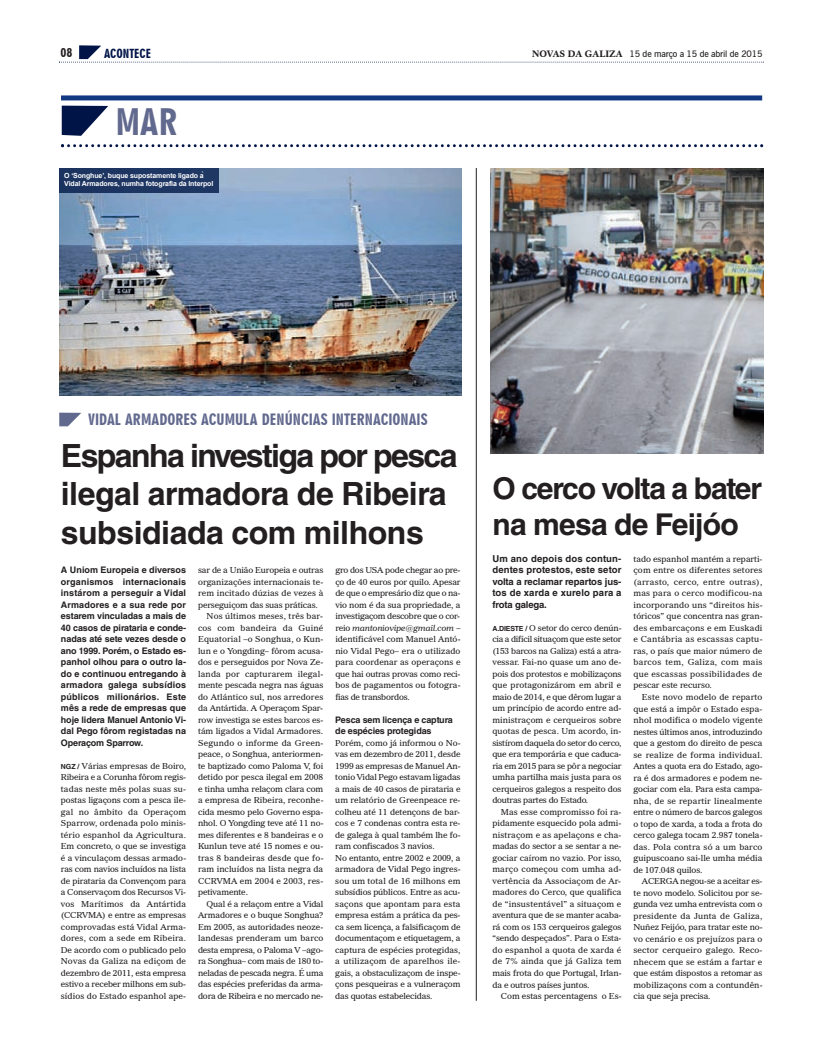
<style>
.page{position:relative;width:823px;height:1049px;background:#fff}
.page>*{position:absolute;margin:0;border:0;box-sizing:border-box;transform-origin:0 0}
.t1{font:35px "Geometric 706 BT Black Condensed B";color:#62698e}
.t2{font:700 32px/38.4px "Helvetica LT Std";letter-spacing:-.015em;color:#231f20}
.t3{font:700 30px/36px "Helvetica LT Std";letter-spacing:-.04em;color:#231f20}
.t4{font:15px "Geometric 706 BT Black Condensed B";color:#62698e}
.t5{font:12px "Geometric 706 BT Black Condensed B";color:#001447}
.t6{font:12px "Geometric 706 BT Black Condensed B";color:#231f20}
.t7{font:700 9.5px/11.5px "Helvetica LT Std";letter-spacing:-.01em;color:#231f20;text-align:justify}
.t8{font:700 9px/11.5px "Helvetica LT Std";letter-spacing:-.015em;color:#231f20;text-align:justify}
.t9{font:600 9px "News Gothic BT";letter-spacing:-.015em;color:#231f20}
.t10{font:8.3px/11.5px "Imperial BT";letter-spacing:-.01em;color:#231f20;text-align:justify}
.t11{font:8.3px "Imperial BT";letter-spacing:.02em;color:#231f20}
.t12{font:8.3px "Imperial BT";letter-spacing:.015em;color:#231f20}
.t13{font:8.3px "Imperial BT";letter-spacing:.01em;color:#231f20}
.t14{font:700 7px/8.4px "Arial";letter-spacing:-.015em;color:#fff}
.s1{font-family:"Dutch 809 BT Bold C";font-weight:400}
.s2{font-family:"Helvetica LT Std";font-weight:700;font-size:7px}
.s3{font-style:italic}
</style>
<div class="page">
<svg style="left:62px;top:106px;width:46px;height:30px"></svg>
<svg style="left:61px;top:144px;width:701px;height:3px"></svg>
<div style="left:61px;top:95px;width:700px;height:5px;background:#113880"></div>
<svg style="left:59px;top:45px;width:704px;height:18px"></svg>
<img style="left:490px;top:168px;width:273px;height:286px">
<hr style="left:475px;top:168px;width:1px;height:833px;background:#231f20">
<svg style="left:59px;top:413px;width:22px;height:13px"></svg>
<img style="left:59px;top:168px;width:402px;height:227px">
<div style="left:59px;top:168px;width:159px;height:25px;background:#1e3562"></div>
<h3 class="t6" style="left:60px;top:45px;width:14px">08</h3>
<h3 class="t5" style="left:104px;top:46px;width:48px">ACONTECE</h3>
<p class="t9" style="left:532px;top:48px;width:232px"><span class="s1">NOVAS DA GALIZA</span> 15 de março a 15 de abril de 2015</p>
<h1 class="t1" style="left:116px;top:101px;width:63px">MAR</h1>
<p class="t14" style="left:64px;top:171px;width:150px">O ‘Songhue’, buque supostamente ligado à<br>Vidal Armadores, numha fotografia da Interpol</p>
<h3 class="t4" style="left:88px;top:411px;width:341px">VIDAL ARMADORES ACUMULA DENÚNCIAS INTERNACIONAIS</h3>
<h2 class="t2" style="left:61px;top:439px;width:398px">Espanha investiga por pesca ilegal armadora de Ribeira subsidiada com milhons</h2>
<p class="t8" style="left:61px;top:565px;width:127px">A Uniom Europeia e diversos organismos internacionais instárom a perseguir a Vidal Armadores e a sua rede por estarem vinculadas a mais de 40 casos de pirataria e conde&shy;nadas até sete vezes desde o ano 1999. Porém, o Estado es&shy;panhol olhou para o outro la&shy;do e continuou entregando à armadora galega subsídios públicos milionários. Este mês a rede de empresas que hoje lidera Manuel Antonio Vi&shy;dal Pego fôrom registadas na Operaçom Sparrow.</p>
<p class="t10" style="left:61px;top:760px;width:127px"><span class="s2">NGZ /</span> Várias empresas de Boiro, Ribeira e a Corunha fôrom regis&shy;tadas neste mês polas suas su&shy;postas ligaçons com a pesca ile&shy;gal no âmbito da Operaçom Sparrow, ordenada polo minis&shy;tério espanhol da Agricultura.<br>Em concreto, o que se investiga é a vinculaçom dessas armado&shy;ras com navios incluídos na lista de pirataria da Convençom para a Conservaçom dos Recursos Vi&shy;vos Marítimos da Antártida (CCRVMA) e entre as empresas comprovadas está Vidal Arma&shy;dores, com a sede em Ribeira.<br>De acordo com o publicado pelo Novas da Galiza na ediçom de dezembro de 2011, esta empresa estivo a receber milhons em sub&shy;sídios do Estado espanhol ape-</p>
<p class="t10" style="left:198px;top:564px;width:127px">sar de a União Europeia e outras</p>
<p class="t10" style="left:198px;top:576px;width:127px">organizações internacionais te-</p>
<p class="t11" style="left:198px;top:588px;width:127px">rem incitado dúzias de vezes à</p>
<p class="t10" style="left:198px;top:599px;width:121px">perseguiçom das suas práticas.</p>
<p class="t11" style="left:206px;top:611px;width:118px">Nos últimos meses, três bar-</p>
<p class="t11" style="left:198px;top:623px;width:127px">cos com bandeira da Guiné</p>
<p class="t12" style="left:198px;top:634px;width:127px">Equatorial –o Songhua, o Kun-</p>
<p class="t10" style="left:198px;top:645px;width:127px">lun e o Yongding– fôrom acusa-</p>
<p class="t10" style="left:198px;top:656px;width:126px">dos e perseguidos por Nova Ze-</p>
<p class="t11" style="left:198px;top:669px;width:127px">landa por capturarem ilegal-</p>
<p class="t10" style="left:198px;top:679px;width:127px">mente pescada negra nas águas</p>
<p class="t12" style="left:198px;top:692px;width:127px">do Atlántico sul, nos arredores</p>
<p class="t10" style="left:198px;top:702px;width:126px">da Antártida. A Operaçom Spar-</p>
<p class="t10" style="left:198px;top:714px;width:127px">row investiga se estes barcos es-</p>
<p class="t10" style="left:198px;top:725px;width:127px">tám ligados a Vidal Armadores.</p>
<p class="t11" style="left:198px;top:738px;width:127px">Segundo o informe da Green-</p>
<p class="t10" style="left:198px;top:748px;width:127px">peace, o Songhua, anteriormen-</p>
<p class="t10" style="left:198px;top:760px;width:127px">te baptizado como Paloma V, foi</p>
<p class="t10" style="left:198px;top:771px;width:127px">detido por pesca ilegal em 2008</p>
<p class="t10" style="left:198px;top:783px;width:127px">e tinha umha relaçom clara com</p>
<p class="t10" style="left:198px;top:794px;width:127px">a empresa de Ribeira, reconhe-</p>
<p class="t10" style="left:198px;top:806px;width:127px">cida mesmo pelo Governo espa-</p>
<p class="t10" style="left:198px;top:817px;width:127px">nhol. O Yongding teve até 11 no-</p>
<p class="t10" style="left:198px;top:829px;width:127px">mes diferentes e 8 bandeiras e o</p>
<p class="t10" style="left:198px;top:840px;width:127px">Kunlun teve até 15 nomes e ou-</p>
<p class="t11" style="left:198px;top:853px;width:127px">tras 8 bandeiras desde que fo-</p>
<p class="t13" style="left:198px;top:864px;width:126px">ram incluídos na lista negra da</p>
<p class="t12" style="left:198px;top:876px;width:127px">CCRVMA em 2004 e 2003, res-</p>
<p class="t10" style="left:198px;top:886px;width:51px">petivamente.</p>
<p class="t10" style="left:206px;top:898px;width:118px">Qual é a relaçom entre a Vidal</p>
<p class="t10" style="left:198px;top:909px;width:127px">Armadores e o buque Songhua?</p>
<p class="t10" style="left:198px;top:921px;width:127px">Em 2005, as autoridades neoze-</p>
<p class="t13" style="left:198px;top:933px;width:127px">landesas prenderam um barco</p>
<p class="t10" style="left:198px;top:944px;width:127px">desta empresa, o Paloma V –ago-</p>
<p class="t10" style="left:198px;top:955px;width:127px">ra Songhua– com mais de 180 to-</p>
<p class="t10" style="left:198px;top:967px;width:127px">neladas de pescada negra. É uma</p>
<p class="t10" style="left:198px;top:978px;width:126px">das espécies preferidas da arma-</p>
<p class="t10" style="left:198px;top:990px;width:126px">dora de Ribeira e no mercado ne-</p>
<p class="t10" style="left:335px;top:564px;width:127px">gro dos USA pode chegar ao pre&shy;ço de 40 euros por quilo. Apesar de que o empresário diz que o na&shy;vio nom é da sua propriedade, a investigaçom descobre que o cor&shy;reio <span class="s3">mantoniovipe@gmail.com</span> – identificável com Manuel Antó&shy;nio Vidal Pego– era o utilizado para coordenar as operaçons e que hai outras provas como reci&shy;bos de pagamentos ou fotogra&shy;fias de transbordos.</p>
<p class="t8" style="left:335px;top:715px;width:119px">Pesca sem licença e captura de espécies protegidas</p>
<p class="t10" style="left:335px;top:737px;width:127px;text-align:left">Porém, como já informou o No&shy;vas em dezembro de 2011, desde<br>1999 as empresas de Manuel An&shy;tonio Vidal Pego estavam ligadas a mais de 40 casos de pirataria e um relatório de Greenpeace re&shy;colheu até 11 detençons de bar&shy;cos e 7 condenas contra esta re&shy;de galega à qual também lhe fo&shy;ram confiscados 3 navios.<br>No entanto, entre 2002 e 2009, a armadora de Vidal Pego ingres&shy;sou um total de 16 milhons em subsídios públicos. Entre as acu&shy;saçons que apontam para esta empresa estám a prática da pes&shy;ca sem licença, a falsificaçom de documentaçom e etiquetagem, a captura de espécies protegidas, a utilizaçom de aparelhos ile&shy;gais, a obstaculizaçom de inspe&shy;çons pesqueiras e a vulneraçom das quotas estabelecidas.</p>
<h3 class="t3" style="left:492px;top:474px;width:271px">O cerco volta a bater na mesa de Feijóo</h3>
<p class="t7" style="left:492px;top:554px;width:130px">Um ano depois dos contun&shy;dentes protestos, este setor volta a reclamar repartos jus&shy;tos de xarda e xurelo para a frota galega.</p>
<p class="t10" style="left:492px;top:622px;width:130px"><span class="s2">A.DIESTE /</span> O setor do cerco denún&shy;cia a difícil situaçom que este setor (153 barcos na Galiza) está a atra&shy;vessar. Fai-no quase um ano de&shy;pois dos protestos e mobilizaçons que protagonizárom em abril e maio de 2014, e que dêrom lugar a um princípio de acordo entre ad&shy;ministraçom e cerqueiros sobre quotas de pesca. Um acordo, in&shy;sistírom daquela do setor do cerco, que era temporária e que caduca&shy;ria em 2015 para se pôr a negociar umha partilha mais justa para os cerqueiros galegos a respeito dos doutras partes do Estado.</p>
<p class="t10" style="left:492px;top:806px;width:130px;text-indent:9px">Mas esse compromisso foi ra&shy;pidamente esquecido pola admi&shy;nistraçom e as apelaçons e cha&shy;madas do sector a se sentar a ne&shy;gociar caírom no vazio. Por isso, março começou com umha ad&shy;vertência da Associaçom de Ar&shy;madores do Cerco, que qualifica de “insustentável” a situaçom e aventura que de se manter acaba&shy;rá com os 153 cerqueiros galegos “sendo despeçados”. Para o Esta&shy;do espanhol a quota de xarda é de 7% ainda que já Galiza tem mais frota do que Portugal, Irlan&shy;da e outros países juntos.</p>
<p class="t10" style="left:500px;top:990px;width:122px">Com estas percentagens o Es-</p>
<p class="t10" style="left:633px;top:553px;width:131px">tado espanhol mantém a reparti&shy;çom entre os diferentes setores (arrasto, cerco, entre outras), mas para o cerco modificou-na incorporando uns “direitos his&shy;tóricos” que concentra nas gran&shy;des embarcaçons e em Euskadi e Cantábria as escassas captu&shy;ras, o país que maior número de barcos tem, Galiza, com mais que escassas possibilidades de pescar este recurso.</p>
<p class="t10" style="left:633px;top:691px;width:131px;text-indent:9px">Este novo modelo de reparto que está a impôr o Estado espa&shy;nhol modifica o modelo vigente nestes últimos anos, introduzindo que a gestom do direito de pesca se realize de forma individual.<br>Antes a quota era do Estado, ago&shy;ra é dos armadores e podem ne&shy;gociar com ela. Para esta campa&shy;nha, de se repartir linealmente entre o número de barcos galegos o topo de xarda, a toda a frota do cerco galega tocam 2.987 tonela&shy;das. Pola contra só a um barco guipuscoano sai-lle umha média de 107.048 quilos.</p>
<p class="t10" style="left:633px;top:875px;width:131px;text-indent:9px">ACERGA negou-se a aceitar es&shy;te novo modelo. Solicitou por se&shy;gunda vez umha entrevista com o presidente da Junta de Galiza, Nuñez Feijóo, para tratar este no&shy;vo cenário e os prejuízos para o sector cerqueiro galego. Reco&shy;nhecem que se estám a fartar e que estám dispostos a retomar as mobilizaçons com a contundên&shy;cia que seja precisa.</p>
</div>
